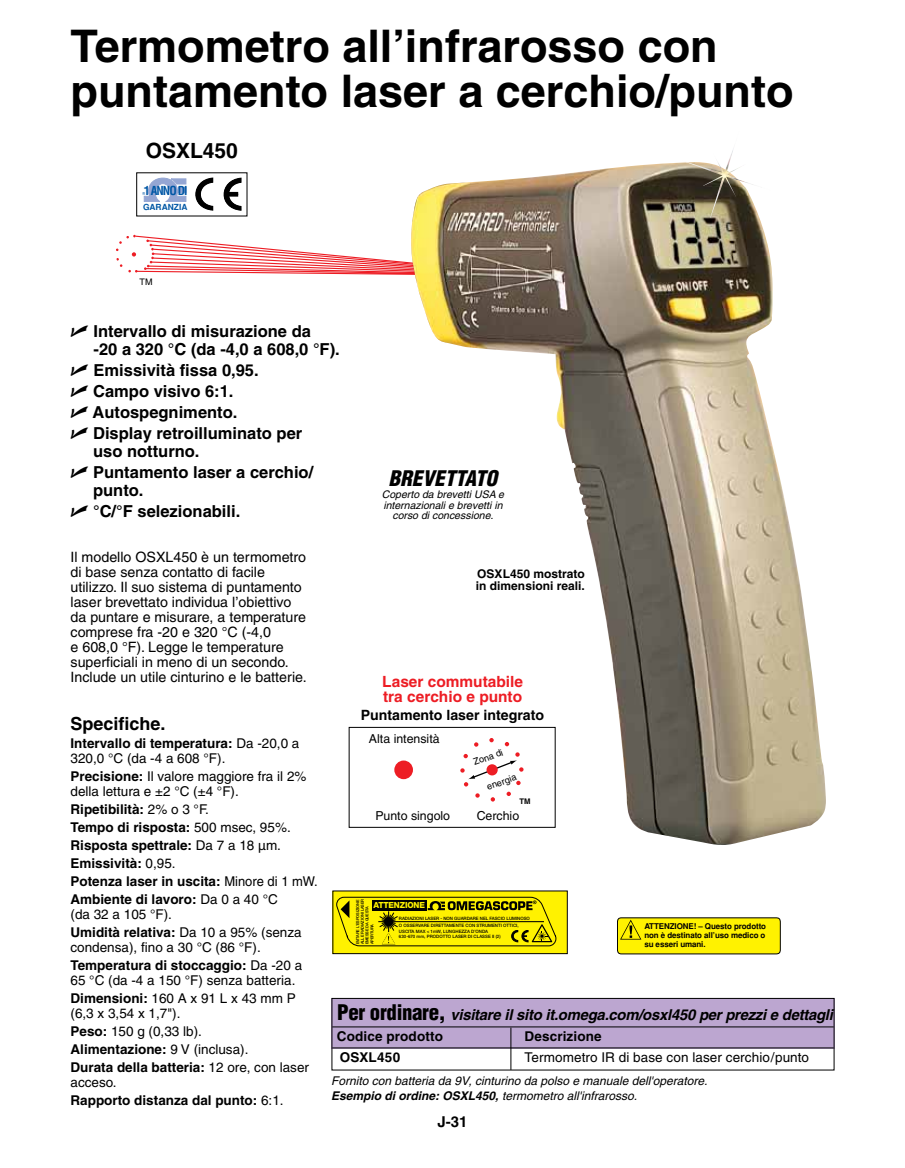
<style>
.page{position:relative;width:905px;height:1168px;background:#fff}
.page>*{position:absolute;margin:0;border:0;box-sizing:border-box;transform-origin:0 0}
.t1{font:700 45px/45px "Helvetica";color:#000}
.t2{font:italic 900 condensed 21px "Helvetica";color:#000}
.t3{font:700 21px "Helvetica";color:#000}
.t4{font:700 18px "Helvetica";color:#000}
.t5{font:700 16.5px/21px "Helvetica";color:#000}
.t6{font:700 15.45px/15.5px "Helvetica";color:#ed1d24}
.t7{font:italic 700 15px "Helvetica";letter-spacing:-.015em;color:#000}
.t8{font:700 15px "Helvetica";color:#000}
.t9{font:14.25px/15px "Helvetica";color:#000}
.t10{font:700 14.1px "Helvetica";color:#000}
.t11{font:13.5px/18px "Helvetica";color:#000}
.t12{font:700 13.5px/18px "Helvetica";color:#000}
.t13{font:12.3px/23.7px "Helvetica";color:#000}
.t14{font:700 condensed 12.15px "Helvetica";letter-spacing:-.08em;color:#0057a5}
.t15{font:italic 12px/15px "Helvetica";color:#000}
.t16{font:700 12px/12px "Helvetica";color:#000}
.t17{font:italic 10.5px/10.5px "Helvetica";color:#000;text-align:center}
.t18{font:9.3px "Helvetica";color:#000}
.t19{font:9px "Helvetica";color:#000}
.t20{font:800 8.4px "Helvetica Neue";letter-spacing:-.02em;color:#fff200;scale:.96 1}
.t21{font:700 8.4px "Helvetica";color:#0057a5}
.t22{font:700 7.95px/9px "Helvetica";letter-spacing:-.01em;color:#000;text-align:justify}
.t23{font:700 7.65px "Helvetica";color:#000}
.t24{font:500 4.5px/7.5px "Helvetica Neue";color:#000}
.t25{font:500 3.9px/4.7px "Helvetica Neue";letter-spacing:-.02em;color:#000}
.s1{font-family:"Universal Newswith Comm Pi";font-weight:400;font-size:18px}
.s2{font-weight:700}
.s3{font-weight:400}
.s4{font-weight:900;font-style:normal;font-stretch:condensed;font-size:21px}
</style>
<div class="page">
<div style="left:617px;top:918px;width:163px;height:36px;background:#fff200;border-radius:4px"></div>
<div style="left:617px;top:917px;width:163px;height:37px;border:1px solid #000;border-radius:4px"></div>
<svg style="left:620px;top:919px;width:21px;height:20px"></svg>
<div style="left:394px;top:760px;width:19px;height:19px;background:#ed1d24;border-radius:50%"></div>
<div style="left:349px;top:727px;width:206px;height:101px;border:1px solid #000"></div>
<svg style="left:116px;top:235px;width:295px;height:40px"></svg>
<img style="left:411px;top:162px;width:415px;height:683px">
<img style="left:682px;top:150px;width:88px;height:68px">
<svg style="left:195px;top:178px;width:46px;height:33px"></svg>
<div style="left:225px;top:192px;width:13px;height:5px;background:#000"></div>
<svg style="left:143px;top:178px;width:43px;height:24px"></svg>
<svg style="left:334px;top:893px;width:231px;height:59px;background:#d3c800"></svg>
<div style="left:332px;top:891px;width:235px;height:63px;border:1px solid #000"></div>
<div style="left:331px;top:998px;width:503px;height:50px;background:#bca6d0"></div>
<hr style="left:332px;top:1026px;width:501px;height:1px;background:#000">
<hr style="left:332px;top:1047px;width:501px;height:1px;background:#000">
<div style="left:331px;top:998px;width:503px;height:72px;border:1px solid #000"></div>
<hr style="left:510px;top:1027px;width:1px;height:43px;background:#000">
<h1 class="t1" style="left:70px;top:23px;width:724px">Termometro all’infrarosso con puntamento laser a cerchio/punto</h1>
<h2 class="t3" style="left:146px;top:138px;width:94px">OSXL450</h2>
<p class="t14" style="left:144px;top:183px;width:45px">1 ANNO DI</p>
<p class="t21" style="left:143px;top:202px;width:46px">GARANZIA</p>
<p class="t19" style="left:140px;top:277px;width:14px">TM</p>
<p class="t5" style="left:94px;top:321px;width:248px;line-height:18px;text-indent:-23px"><span class="s1">U</span> Intervallo di misurazione da<br>-20 a 320 °C (da -4,0 a 608,0 °F).</p>
<p class="t5" style="left:70px;top:359px;width:233px"><span class="s1">U</span> Emissività fissa 0,95.<br><span class="s1">U</span> Campo visivo 6:1.<br><span class="s1">U</span> Autospegnimento.<br><span class="s1">U</span> Display retroilluminato per</p>
<p class="t5" style="left:70px;top:440px;width:244px;text-indent:23px">uso notturno.<br><span class="s1">U</span> Puntamento laser a cerchio/</p>
<p class="t5" style="left:70px;top:479px;width:171px;text-indent:23px">punto.<br><span class="s1">U</span> °C/°F selezionabili.</p>
<p class="t9" style="left:70px;top:549px;width:238px">Il modello OSXL450 è un termometro di base senza contatto di facile utilizzo. Il suo sistema di puntamento laser brevettato individua l’obiettivo da puntare e misurare, a temperature comprese fra -20 e 320 °C (-4,0<br>e 608,0 °F). Legge le temperature superficiali in meno di un secondo.<br>Include un utile cinturino e le batterie.</p>
<h3 class="t4" style="left:70px;top:712px;width:97px">Specifiche.</h3>
<p class="t11" style="left:70px;top:735px;width:230px;line-height:15px"><span class="s2">Intervallo di temperatura:</span> Da -20,0 a<br>320,0 °C (da -4 a 608 °F).</p>
<p class="t11" style="left:70px;top:768px;width:237px;line-height:15px"><span class="s2">Precisione:</span> Il valore maggiore fra il 2% della lettura e ±2 °C (±4 °F).</p>
<p class="t12" style="left:70px;top:800px;width:249px">Ripetibilità: <span class="s3">2% o 3 °F.<br></span>Tempo di risposta: <span class="s3">500 msec, 95%.<br></span>Risposta spettrale: <span class="s3">Da 7 a 18 µm.<br></span>Emissività: <span class="s3">0,95.<br></span>Potenza laser in uscita: <span class="s3">Minore di 1 mW.<br></span>Ambiente di lavoro: <span class="s3">Da 0 a 40 °C</span></p>
<p class="t11" style="left:70px;top:905px;width:233px">(da 32 a 105 °F).<br><span class="s2">Umidità relativa:</span> Da 10 a 95% (senza</p>
<p class="t11" style="left:70px;top:938px;width:233px">condensa), fino a 30 °C (86 °F).<br><span class="s2">Temperatura di stoccaggio:</span> Da -20 a</p>
<p class="t11" style="left:70px;top:971px;width:227px">65 °C (da -4 a 150 °F) senza batteria.<br><span class="s2">Dimensioni:</span> 160 A x 91 L x 43 mm P</p>
<p class="t11" style="left:70px;top:1004px;width:240px">(6,3 x 3,54 x 1,7").<br><span class="s2">Peso:</span> 150 g (0,33 lb).<br><span class="s2">Alimentazione:</span> 9 V (inclusa).<br><span class="s2">Durata della batteria:</span> 12 ore, con laser</p>
<p class="t12" style="left:70px;top:1073px;width:215px"><span class="s3">acceso.<br></span>Rapporto distanza dal punto: <span class="s3">6:1.</span></p>
<p class="t15" style="left:331px;top:1073px;width:378px">Fornito con batteria da 9V, cinturino da polso e manuale dell'operatore.<br><span class="s2">Esempio di ordine: OSXL450,</span> termometro all'infrarosso.</p>
<h2 class="t2" style="left:388px;top:465px;width:110px">BREVETTATO</h2>
<p class="t17" style="left:382px;top:489px;width:124px">Coperto da brevetti USA e internazionali e brevetti in corso di concessione.</p>
<p class="t16" style="left:476px;top:568px;width:110px">OSXL450 mostrato in dimensioni reali.</p>
<p class="t6" style="left:382px;top:673px;width:142px">Laser commutabile tra cerchio e punto</p>
<p class="t10" style="left:361px;top:706px;width:185px">Puntamento laser integrato</p>
<p class="t13" style="left:369px;top:703px;width:180px;text-indent:-4px">Laser Sight Model Configurations<br>Alta intensità</p>
<p class="t18" style="left:472px;top:757px;width:32px;rotate:-20deg">Zona di</p>
<p class="t18" style="left:485px;top:782px;width:32px;rotate:-20deg">energia</p>
<p class="t23" style="left:519px;top:796px;width:13px">TM</p>
<p class="t13" style="left:375px;top:804px;width:76px">Punto singolo</p>
<p class="t13" style="left:476px;top:803px;width:44px">Cerchio</p>
<p class="t25" style="left:355px;top:944px;width:47px;rotate:-90deg">EVITARE L’ESPOSIZIONE<br>ALLE RADIAZIONI LASER<br>EMESSE DA QUESTA<br>APERTURA</p>
<p class="t20" style="left:373px;top:900px;width:55px">ATTENZIONE</p>
<p class="t24" style="left:399px;top:914px;width:132px">RADIAZIONI LASER - NON GUARDARE NEL FASCIO LUMINOSO<br>O OSSERVARE DIRETTAMENTE CON STRUMENTI OTTICI,</p>
<p class="t24" style="left:399px;top:928px;width:103px;line-height:5.4px">USCITA MAX &lt; 1mW, LUNGHEZZA D’ONDA<br>630-670 mm, PRODOTTO LASER DI CLASSE II (2)</p>
<p class="t22" style="left:644px;top:921px;width:123px">ATTENZIONE! – Questo prodotto non è destinato all’uso medico o su esseri umani.</p>
<p class="t7" style="left:337px;top:1005px;width:497px"><span class="s4">Per ordinare,</span> visitare il sito it.omega.com/osxl450 per prezzi e dettagli</p>
<p class="t12" style="left:337px;top:1027px;width:108px">Codice prodotto</p>
<p class="t12" style="left:524px;top:1027px;width:79px">Descrizione</p>
<p class="t12" style="left:340px;top:1048px;width:62px">OSXL450</p>
<p class="t11" style="left:524px;top:1048px;width:286px">Termometro IR di base con laser cerchio/punto</p>
<p class="t8" style="left:437px;top:1112px;width:32px">J-31</p>
</div>
